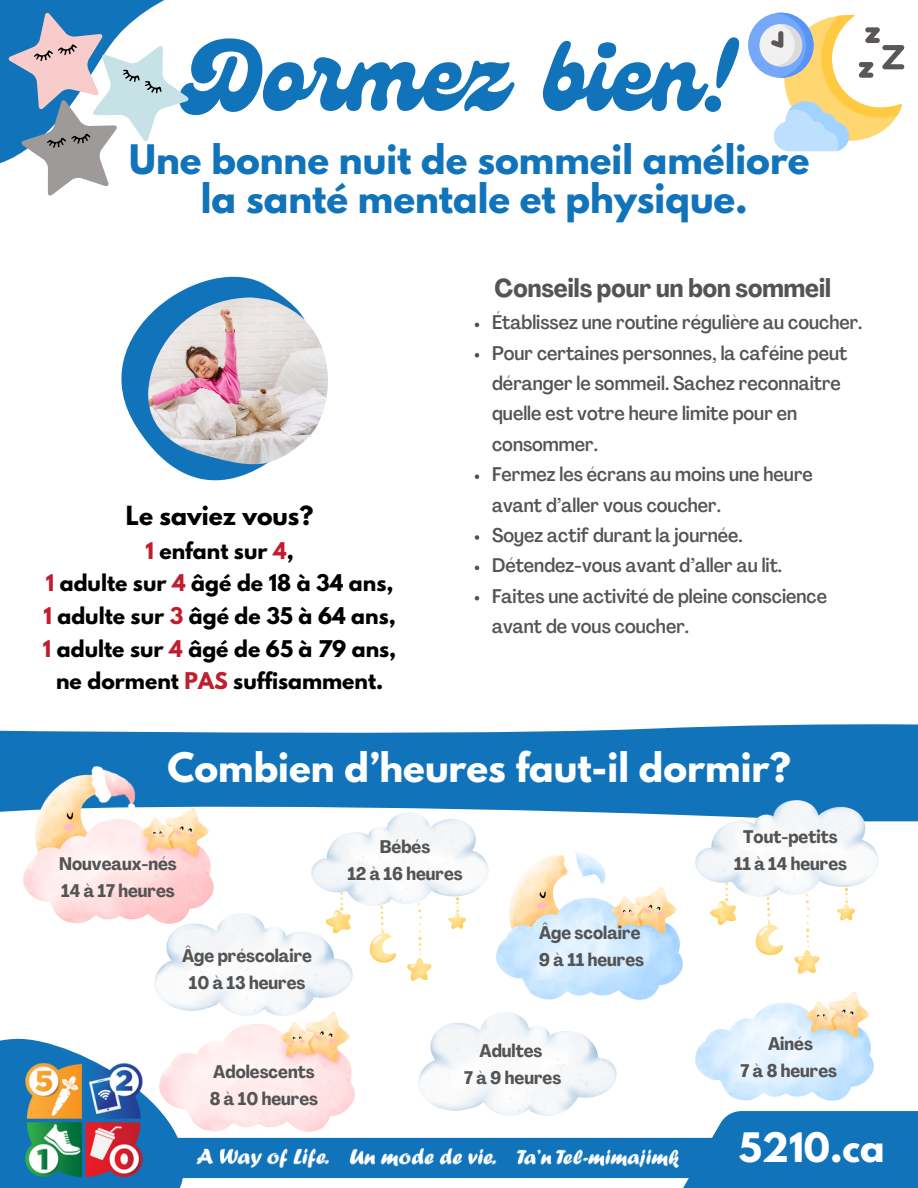
<style>
.page{position:relative;width:918px;height:1188px;background:#fff}
.page>*{position:absolute;margin:0;border:0;box-sizing:border-box;transform-origin:0 0}
.t1{font:97.5px "Genty";color:#1173ba}
.t2{font:700 36px "League Spartan";color:#1173ba}
.t3{font:700 36px "League Spartan";color:#fff}
.t4{font:700 condensed 25.5px "Agrandir";color:#545454}
.t5{font:700 23.4px "League Spartan";color:#000}
.t6{font:700 20.4px "League Spartan";color:#000}
.t7{font:500 condensed 19.5px/30.3px "Agrandir";color:#545454}
.t8{font:700 condensed 18px "Agrandir";color:#545454}
.s1{color:#c01e2e}
</style>
<div class="page">
<svg style="left:0;top:0;width:189px;height:163px;fill:#1173ba"></svg>
<svg style="left:507px;top:1111px;width:411px;height:77px;fill:#1173ba"></svg>
<svg style="left:0;top:979px;width:183px;height:209px"></svg>
<svg style="left:0;top:724px;width:918px;height:98px;fill:#1173ba"></svg>
<img style="left:9px;top:1044px;width:150px;height:144px">
<img style="left:130px;top:1137px;width:617px;height:43px">
<svg style="left:9px;top:13px;width:179px;height:183px"></svg>
<svg style="left:748px;top:13px;width:156px;height:139px"></svg>
<svg style="left:121px;top:276px;width:163px;height:205px"></svg>
<img style="left:146px;top:297px;width:182px;height:167px">
<img style="left:159px;top:1016px;width:196px;height:116px">
<img style="left:695px;top:993px;width:178px;height:108px">
<img style="left:23px;top:767px;width:190px;height:156px">
<img style="left:496px;top:851px;width:186px;height:148px">
<img style="left:311px;top:813px;width:177px;height:167px">
<img style="left:695px;top:800px;width:184px;height:174px">
<img style="left:419px;top:1013px;width:198px;height:102px">
<img style="left:155px;top:913px;width:198px;height:103px">
<svg style="left:475px;top:323px;width:4px;height:4px"></svg>
<svg style="left:475px;top:353px;width:4px;height:4px"></svg>
<svg style="left:475px;top:474px;width:4px;height:5px"></svg>
<svg style="left:475px;top:535px;width:4px;height:5px"></svg>
<svg style="left:475px;top:566px;width:4px;height:4px"></svg>
<svg style="left:475px;top:596px;width:4px;height:4px"></svg>
<p class="t1" style="left:183px;top:20px;width:549px">Dormez bien!</p>
<p class="t2" style="left:129px;top:142px;width:682px">Une bonne nuit de sommeil améliore</p>
<p class="t2" style="left:201px;top:181px;width:548px">la santé mentale et physique.</p>
<p class="t5" style="left:126px;top:504px;width:189px">Le saviez vous?</p>
<p class="t6" style="left:146px;top:540px;width:150px"><span class="s1">1</span> enfant sur <span class="s1">4</span>,</p>
<p class="t6" style="left:46px;top:573px;width:349px"><span class="s1">1</span> adulte sur <span class="s1">4</span> âgé de 18 à 34 ans,</p>
<p class="t6" style="left:43px;top:606px;width:354px"><span class="s1">1</span> adulte sur <span class="s1">3</span> âgé de 35 à 64 ans,</p>
<p class="t6" style="left:43px;top:638px;width:355px"><span class="s1">1</span> adulte sur <span class="s1">4</span> âgé de 65 à 79 ans,</p>
<p class="t6" style="left:56px;top:671px;width:329px">ne dorment <span class="s1">PAS</span> suffisamment.</p>
<p class="t4" style="left:495px;top:278px;width:338px">Conseils pour un bon sommeil</p>
<p class="t7" style="left:492px;top:309px;width:372px">Établissez une routine régulière au coucher.</p>
<p class="t7" style="left:492px;top:340px;width:357px">Pour certaines personnes, la caféine peut déranger le sommeil. Sachez reconnaitre quelle est votre heure limite pour en consommer.</p>
<p class="t7" style="left:492px;top:461px;width:322px">Fermez les écrans au moins une heure avant d’aller vous coucher.</p>
<p class="t7" style="left:492px;top:522px;width:252px">Soyez actif durant la journée.</p>
<p class="t7" style="left:492px;top:552px;width:292px">Détendez-vous avant d’aller au lit.</p>
<p class="t7" style="left:492px;top:583px;width:336px">Faites une activité de pleine conscience avant de vous coucher.</p>
<p class="t3" style="left:167px;top:750px;width:625px">Combien d’heures faut-il dormir?</p>
<p class="t8" style="left:59px;top:857px;width:119px">Nouveaux-nés</p>
<p class="t8" style="left:61px;top:884px;width:115px">14 à 17 heures</p>
<p class="t8" style="left:182px;top:949px;width:131px">Âge préscolaire</p>
<p class="t8" style="left:189px;top:976px;width:118px">10 à 13 heures</p>
<p class="t8" style="left:213px;top:1064px;width:103px">Adolescents</p>
<p class="t8" style="left:210px;top:1091px;width:110px">8 à 10 heures</p>
<p class="t8" style="left:380px;top:840px;width:52px">Bébés</p>
<p class="t8" style="left:347px;top:867px;width:117px">12 à 16 heures</p>
<p class="t8" style="left:539px;top:925px;width:103px">Âge scolaire</p>
<p class="t8" style="left:539px;top:952px;width:107px">9 à 11 heures</p>
<p class="t8" style="left:480px;top:1044px;width:65px">Adultes</p>
<p class="t8" style="left:464px;top:1071px;width:99px">7 à 9 heures</p>
<p class="t8" style="left:743px;top:830px;width:96px">Tout-petits</p>
<p class="t8" style="left:734px;top:857px;width:115px">11 à 14 heures</p>
<p class="t8" style="left:768px;top:1037px;width:46px">Ainés</p>
<p class="t8" style="left:741px;top:1064px;width:98px">7 à 8 heures</p>
<p class="t3" style="left:739px;top:1130px;width:147px">5210.ca</p>
</div>
